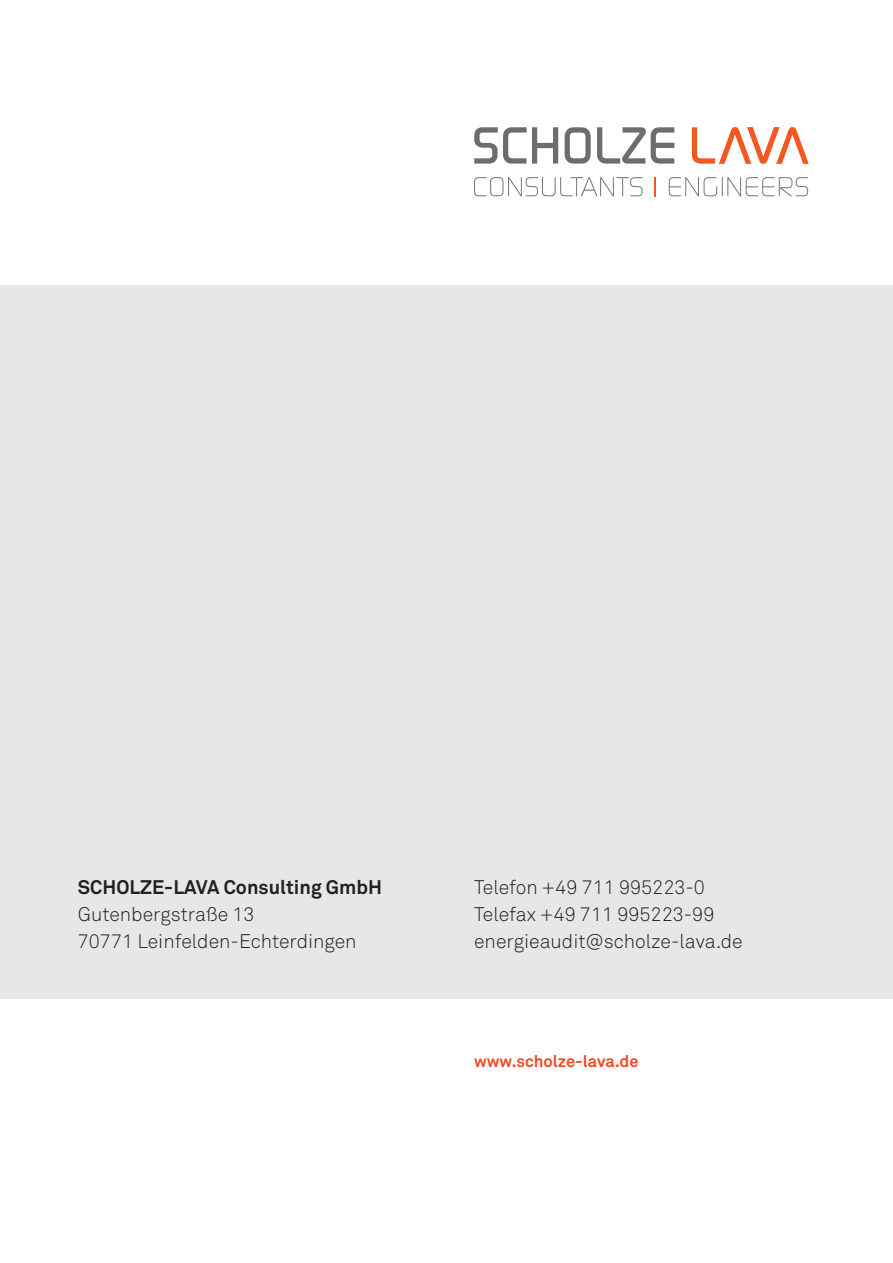
<style>
.page{position:relative;width:893px;height:1263px;background:#fff}
.page>*{position:absolute;margin:0;border:0;box-sizing:border-box;transform-origin:0 0}
.t1{font:300 19.5px/27px "Akkurat";color:#231f20}
.t2{font:700 19.5px "Akkurat";color:#231f20}
.t3{font:700 16.5px "Akkurat";color:#f04d22}
</style>
<div class="page">
<div style="left:0;top:285px;width:893px;height:714px;background:#e6e7e9"></div>
<svg style="left:692px;top:127px;width:117px;height:37px"></svg>
<svg style="left:474px;top:127px;width:200px;height:37px"></svg>
<svg style="left:669px;top:177px;width:139px;height:19px"></svg>
<svg style="left:654px;top:177px;width:2px;height:19px"></svg>
<svg style="left:474px;top:177px;width:169px;height:19px"></svg>
<p class="t2" style="left:78px;top:875px;width:306px">SCHOLZE-LAVA Consulting GmbH</p>
<p class="t1" style="left:78px;top:900px;width:280px">Gutenbergstraße 13<br>70771 Leinfelden-Echterdingen</p>
<p class="t1" style="left:474px;top:873px;width:270px">Telefon +49 711 995223-0<br>Telefax +49 711 995223-99 energieaudit@scholze-lava.de</p>
<p class="t3" style="left:474px;top:1051px;width:166px">www.scholze-lava.de</p>
</div>
